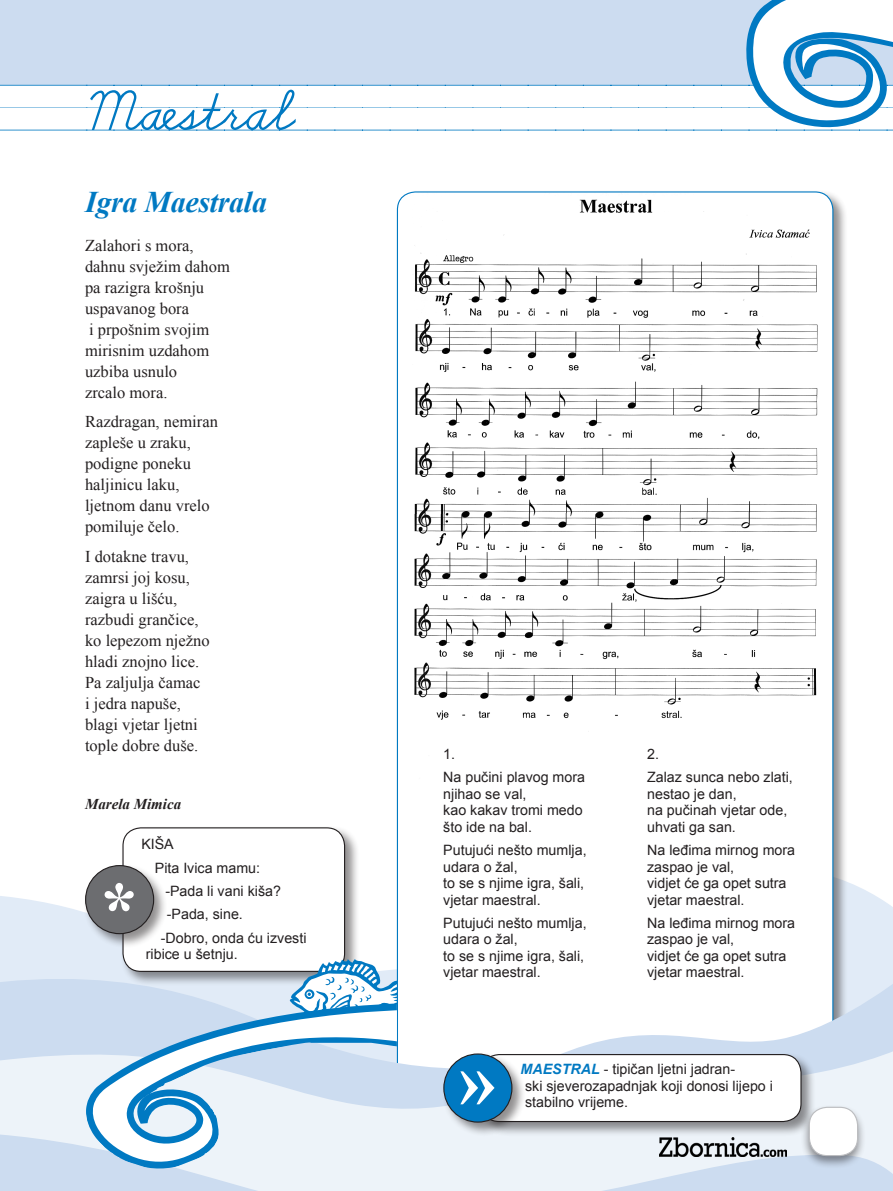
<style>
.page{position:relative;width:893px;height:1191px;background:#fff}
.page>*{position:absolute;margin:0;border:0;box-sizing:border-box;transform-origin:0 0}
.task4{font:700 75px "Times New Roman";color:#fff}
.task3{font:700 73.5px "Times New Roman";color:#fff}
.Headline_1{font:60px "School Script";color:#0079c2}
.Headline_2{font:italic 700 30px "Times New Roman";letter-spacing:-.01em;color:#0079c2}
.Body{font:16.5px/21px "Times New Roman";color:#231f20}
.Author{font:italic 700 15px "Times New Roman";color:#231f20}
.task_body{font:14.25px/16.5px "Arial";color:#231f20}
.s1{font-style:inherit}
.s2{font-weight:700;font-style:italic;color:#0079c2}
</style>
<div class="page">
<div style="left:121px;top:825px;width:239px;height:161px;background:#231f20;opacity:.5"></div>
<div style="left:123px;top:828px;width:222px;height:143px;background:#fff;border-radius:18px"></div>
<div style="left:84px;top:863px;width:84px;height:85px;background:#231f20;opacity:.5"></div>
<div style="left:86px;top:865px;width:68px;height:68px;background:#6c6d70;border-radius:50%"></div>
<div style="left:395px;top:189px;width:453px;height:957px;background:#231f20;opacity:.5"></div>
<div style="left:397px;top:192px;width:436px;height:938px;background:#fff;border-radius:18px"></div>
<img style="left:411px;top:193px;width:410px;height:527px">
<svg style="left:0;top:899px;width:893px;height:136px"></svg>
<svg style="left:0;top:1035px;width:893px;height:156px;background:#dfe8f2"></svg>
<svg style="left:0;top:0;width:893px;height:131px"></svg>
<div style="left:479px;top:1052px;width:337px;height:84px;background:#231f20;opacity:.5"></div>
<div style="left:481px;top:1054px;width:320px;height:67px;background:#fff;border-radius:18px"></div>
<div style="left:481px;top:1054px;width:320px;height:68px;border:1px solid #231f20;border-radius:18px"></div>
<div style="left:441px;top:1052px;width:86px;height:85px;background:#231f20;opacity:.5"></div>
<div style="left:444px;top:1054px;width:68px;height:68px;background:#0079c2;border-radius:50%"></div>
<div style="left:443px;top:1053px;width:69px;height:69px;border:1px solid #231f20;border-radius:50%"></div>
<svg style="left:86px;top:1001px;width:311px;height:169px"></svg>
<div style="left:800px;top:1103px;width:66px;height:66px;background:#231f20;opacity:.5"></div>
<div style="left:809px;top:1107px;width:49px;height:48px;background:#fff;border-radius:18px"></div>
<div style="left:809px;top:1106px;width:49px;height:50px;border:1px solid #bcbdc0;border-radius:18px"></div>
<p class="Headline_1" style="left:85px;top:75px;width:211px">Maestral</p>
<p class="Headline_2" style="left:85px;top:181px;width:183px">Igra Maestrala</p>
<p class="Body" style="left:85px;top:235px;width:146px">Zalahori s mora, dahnu svježim dahom pa razigra krošnju uspavanog bora<br>i prpošnim svojim mirisnim uzdahom uzbiba usnulo<br>zrcalo mora.</p>
<p class="Body" style="left:85px;top:411px;width:134px">Razdragan, nemiran zapleše u zraku, podigne poneku haljinicu laku, ljetnom danu vrelo pomiluje čelo.</p>
<p class="Body" style="left:85px;top:545px;width:126px">I dotakne travu, zamrsi joj kosu, zaigra u lišću, razbudi grančice, ko lepezom nježno hladi znojno lice.<br>Pa zaljulja čamac<br>i jedra napuše, blagi vjetar ljetni tople dobre du<span class="s1">š</span>e.</p>
<p class="Author" style="left:85px;top:793px;width:98px">Marela Mimica</p>
<p class="task4" style="left:100px;top:856px;width:39px">*</p>
<p class="task_body" style="left:141px;top:836px;width:34px">KIŠA</p>
<p class="task_body" style="left:155px;top:859px;width:107px">Pita Ivica mamu:</p>
<p class="task_body" style="left:165px;top:883px;width:117px">-Pada li vani kiša?</p>
<p class="task_body" style="left:167px;top:906px;width:78px">-Pada, sine.</p>
<p class="task_body" style="left:146px;top:929px;width:162px;text-indent:15px">-Dobro, onda ću izvesti ribice u šetnju.</p>
<p class="task_body" style="left:443px;top:746px;width:13px">1.</p>
<p class="task_body" style="left:443px;top:769px;width:143px">Na pučini plavog mora njihao se val,<br>kao kakav tromi medo što ide na bal.</p>
<p class="task_body" style="left:443px;top:842px;width:145px">Putujući nešto mumlja, udara o žal,<br>to se s njime igra, šali, vjetar maestral.</p>
<p class="task_body" style="left:443px;top:914px;width:145px">Putujući nešto mumlja, udara o žal,<br>to se s njime igra, šali, vjetar maestral.</p>
<p class="task_body" style="left:647px;top:746px;width:13px">2.</p>
<p class="task_body" style="left:647px;top:769px;width:147px">Zalaz sunca nebo zlati, nestao je dan,<br>na pučinah vjetar ode, uhvati ga san.</p>
<p class="task_body" style="left:647px;top:842px;width:150px">Na leđima mirnog mora zaspao je val,<br>vidjet će ga opet sutra vjetar maestral.</p>
<p class="task_body" style="left:647px;top:914px;width:150px">Na leđima mirnog mora zaspao je val,<br>vidjet će ga opet sutra vjetar maestral.</p>
<p class="task3" style="left:459px;top:1029px;width:38px">»</p>
<p class="task_body" style="left:525px;top:1060px;width:249px;text-indent:-4px"><span class="s2">MAESTRAL</span> - tipičan ljetni jadran-<br>ski sjeverozapadnjak koji donosi lijepo i</p>
<p class="task_body" style="left:525px;top:1093px;width:104px">stabilno vrijeme.</p>
</div>
